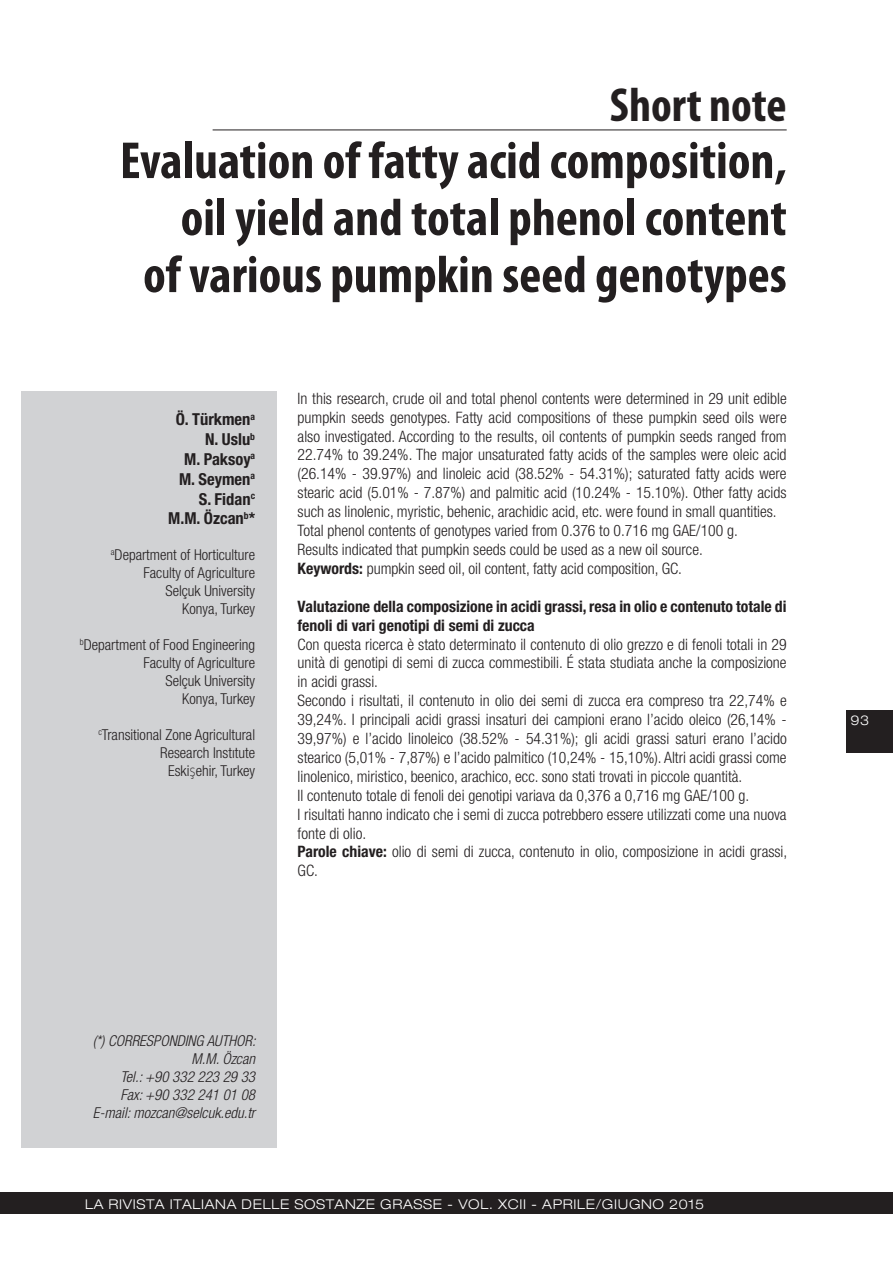
<style>
.page{position:relative;width:893px;height:1263px;background:#fff}
.page>*{position:absolute;margin:0;border:0;box-sizing:border-box;transform-origin:0 0}
.t1{font:700 condensed 52.5px/57px "Myriad Pro";color:#231f20;text-align:right}
.t2{font:700 condensed 48px "Myriad Pro";color:#231f20}
.t3{font:700 condensed 16.5px/19.8px "Helvetica Neue";color:#231f20;text-align:right}
.t4{font:300 condensed 15.75px/18.9px "Helvetica Neue";color:#231f20}
.t5{font:700 condensed 15.75px/18.9px "Helvetica Neue";color:#231f20}
.t6{font:300 condensed 15px/18px "Helvetica Neue";color:#231f20;text-align:right}
.t7{font:italic 300 condensed 15px/18px "Helvetica Neue";color:#231f20;text-align:right}
.t8{font:300 expanded 13.5px "Helvetica Neue";letter-spacing:.05em;color:#fff}
.s1{font-family:"DejaVu Sans";font-weight:200;font-stretch:normal}
.s2{font-weight:700}
</style>
<div class="page">
<div style="left:0;top:1193px;width:893px;height:21px;background:#231f20"></div>
<div style="left:846px;top:710px;width:47px;height:43px;background:#231f20"></div>
<div style="left:21px;top:391px;width:255px;height:757px;background:#d1d2d4"></div>
<hr style="left:213px;top:130px;width:574px;height:1px;background:#231f20">
<h2 class="t2" style="left:610px;top:75px;width:178px">Short note</h2>
<h1 class="t1" style="left:120px;top:131px;width:668px">Evaluation of fatty acid composition, oil yield and total phenol content<br>of various pumpkin seed genotypes</h1>
<p class="t3" style="left:168px;top:409px;width:88px">Ö. Türkmen<sup>a<br></sup>N. Uslu<sup>b<br></sup>M. Paksoy<sup>a<br></sup>M. Seymen<sup>a<br></sup>S. Fidan<sup>c<br></sup>M.M. Özcan<sup>b</sup>*</p>
<p class="t6" style="left:111px;top:546px;width:146px"><sup>a</sup>Department of Horticulture<br>Faculty of Agriculture<br>Selçuk University<br>Konya, Turkey</p>
<p class="t6" style="left:80px;top:636px;width:177px"><sup>b</sup>Department of Food Engineering<br>Faculty of Agriculture<br>Selçuk University<br>Konya, Turkey</p>
<p class="t6" style="left:98px;top:726px;width:158px"><sup>c</sup>Transitional Zone Agricultural<br>Research Instıtute<br>Eski<span class="s1">ş</span>ehir, Turkey</p>
<p class="t4" style="left:298px;top:389px;width:491px">In this research, crude oil and total phenol contents were determined in 29 unit edible pumpkin seeds genotypes. Fatty acid compositions of these pumpkin seed oils were also investigated. According to the results, oil contents of pumpkin seeds ranged from 22.74% to 39.24%. The major unsaturated fatty acids of the samples were oleic acid (26.14% - 39.97%) and linoleic acid (38.52% - 54.31%); saturated fatty acids were stearic acid (5.01% - 7.87%) and palmitic acid (10.24% - 15.10%). Other fatty acids such as linolenic, myristic, behenic, arachidic acid, etc. were found in small quantities.<br>Total phenol contents of genotypes varied from 0.376 to 0.716 mg GAE/100 g.<br>Results indicated that pumpkin seeds could be used as a new oil source.<br><span class="s2">Keywords:</span> pumpkin seed oil, oil content, fatty acid composition, GC.</p>
<p class="t5" style="left:298px;top:596px;width:490px">Valutazione della composizione in acidi grassi, resa in olio e contenuto totale di fenoli di vari genotipi di semi di zucca</p>
<p class="t4" style="left:298px;top:634px;width:491px">Con questa ricerca è stato determinato il contenuto di olio grezzo e di fenoli totali in 29 unità di genotipi di semi di zucca commestibili. É stata studiata anche la composizione in acidi grassi.<br>Secondo i risultati, il contenuto in olio dei semi di zucca era compreso tra 22,74% e 39,24%. I principali acidi grassi insaturi dei campioni erano l’acido oleico (26,14% - 39,97%) e l’acido linoleico (38.52% - 54.31%); gli acidi grassi saturi erano l’acido stearico (5,01% - 7,87%) e l’acido palmitico (10,24% - 15,10%). Altri acidi grassi come linolenico, miristico, beenico, arachico, ecc. sono stati trovati in piccole quantità.<br>Il contenuto totale di fenoli dei genotipi variava da 0,376 a 0,716 mg GAE/100 g.<br>I risultati hanno indicato che i semi di zucca potrebbero essere utilizzati come una nuova fonte di olio.<br><span class="s2">Parole chiave:</span> olio di semi di zucca, contenuto in olio, composizione in acidi grassi, GC.</p>
<p class="t7" style="left:93px;top:1032px;width:164px">(*) CORRESPONDING AUTHOR:<br>M.M. Özcan<br>Tel.: +90 332 223 29 33<br>Fax: +90 332 241 01 08<br>E-mail: mozcan@selcuk.edu.tr</p>
<p class="t8" style="left:85px;top:1196px;width:557px">LA RIVISTA ITALIANA DELLE SOSTANZE GRASSE - VO L. XCII - APRI LE/GI UGNO</p>
<p class="t8" style="left:669px;top:1196px;width:37px">2015</p>
<p class="t8" style="left:850px;top:712px;width:20px">93</p>
</div>
